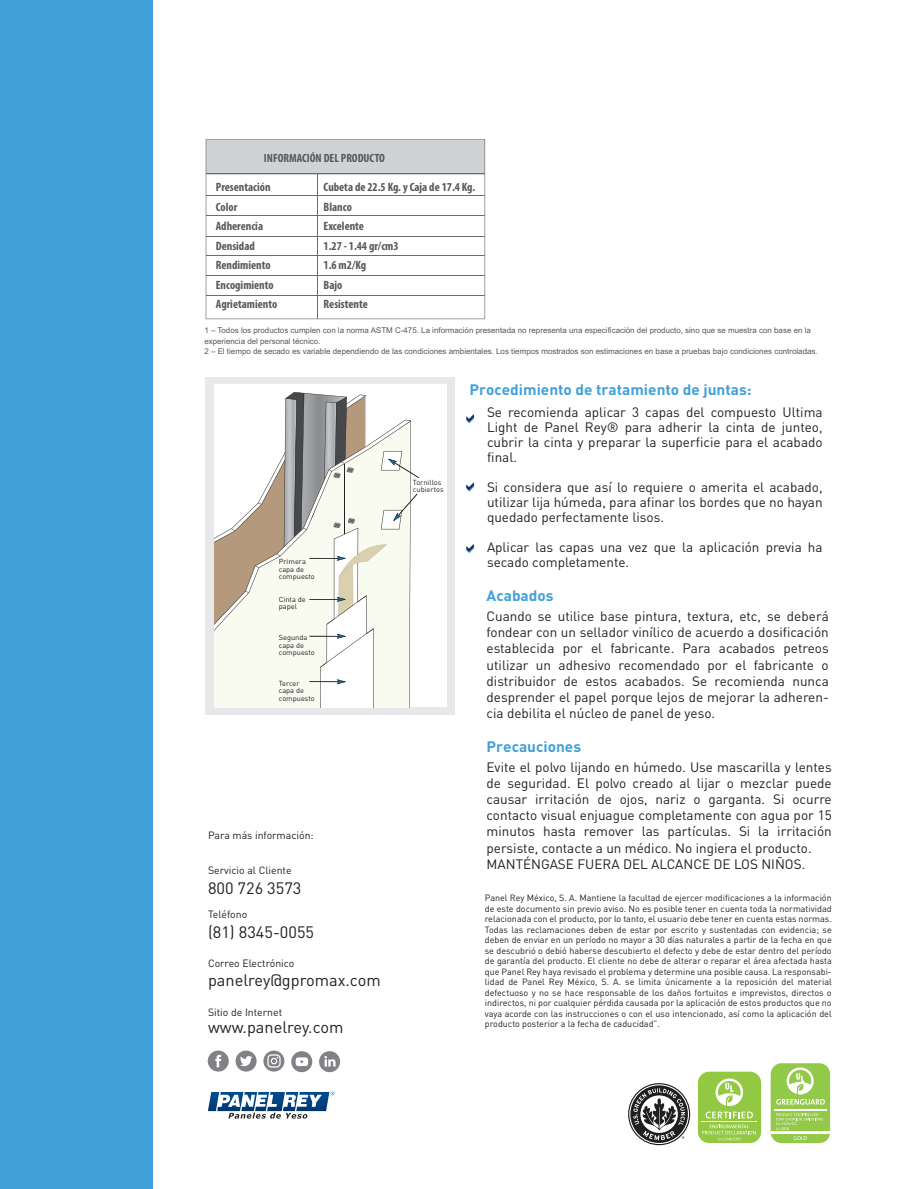
<style>
.page{position:relative;width:916px;height:1189px;background:#fff}
.page>*{position:absolute;margin:0;border:0;box-sizing:border-box;transform-origin:0 0}
.t1{font:16.35px "DIN";color:#231f20}
.t2{font:15px "DIN Bold";color:#42a0d8}
.t3{font:13.5px/16.2px "DIN";color:#231f20;text-align:justify}
.t4{font:700 condensed 12.15px/19.5px "Myriad Pro";color:#57585a}
.t5{font:700 condensed 12px "Myriad Pro";color:#57585a}
.t6{font:10.5px "DIN";color:#231f20}
.t7{font:9px/10.5px "DIN";color:#231f20;text-align:justify}
.t8{font:7.95px/10.6px "Arial";color:#57585a}
.t9{font:7.2px/7.2px "DIN";color:#231f20}
</style>
<div class="page">
<div style="left:0;top:0;width:153px;height:1189px;background:#42a0d8"></div>
<svg style="left:466px;top:414px;width:8px;height:9px"></svg>
<svg style="left:466px;top:482px;width:8px;height:9px"></svg>
<svg style="left:466px;top:544px;width:8px;height:9px"></svg>
<div style="left:205px;top:377px;width:250px;height:337px;background:#e7e8e9"></div>
<div style="left:214px;top:384px;width:232px;height:323px;background:#fff"></div>
<svg style="left:214px;top:392px;width:205px;height:315px"></svg>
<svg style="left:208px;top:1091px;width:126px;height:27px"></svg>
<svg style="left:236px;top:1050px;width:21px;height:21px"></svg>
<svg style="left:208px;top:1050px;width:21px;height:21px"></svg>
<svg style="left:291px;top:1051px;width:21px;height:21px"></svg>
<svg style="left:263px;top:1050px;width:21px;height:21px"></svg>
<svg style="left:319px;top:1051px;width:21px;height:21px"></svg>
<svg style="left:206px;top:139px;width:279px;height:180px"></svg>
<hr style="left:317px;top:174px;width:1px;height:144px;background:#6c6d70">
<div style="left:698px;top:1071px;width:63px;height:72px;background:#92c842;border-radius:11px"></div>
<hr style="left:701px;top:1121px;width:56px;height:1px;background:#fff">
<svg style="left:705px;top:1078px;width:48px;height:40px"></svg>
<svg style="left:702px;top:1124px;width:54px;height:17px"></svg>
<div style="left:770px;top:1063px;width:60px;height:80px;background:#92c949;border-radius:11px"></div>
<hr style="left:771px;top:1131px;width:59px;height:2px;background:#fff">
<svg style="left:793px;top:1136px;width:14px;height:4px"></svg>
<svg style="left:776px;top:1113px;width:47px;height:17px"></svg>
<hr style="left:774px;top:1109px;width:52px;height:1px;background:#fff">
<svg style="left:776px;top:1067px;width:49px;height:37px"></svg>
<svg style="left:628px;top:1083px;width:62px;height:62px"></svg>
<p class="t5" style="left:264px;top:154px;width:123px">INFORMACIÓN DEL PRODUCTO</p>
<p class="t4" style="left:216px;top:178px;width:63px">Presentación<br>Color<br>Adherencia<br>Densidad<br>Rendimiento<br>Encogimiento<br>Agrietamiento</p>
<p class="t4" style="left:324px;top:178px;width:153px">Cubeta de 22.5 Kg. y Caja de 17.4 Kg.<br>Blanco<br>Excelente<br>1.27 - 1.44 gr/cm3<br>1.6 m2/Kg<br>Bajo<br>Resistente</p>
<p class="t8" style="left:204px;top:325px;width:615px">1 – Todos los productos cumplen con la norma ASTM C-475. La información presentada no representa una especificación del producto, sino que se muestra con base en la experiencia del personal técnico.<br>2 – El tiempo de secado es variable dependiendo de las condiciones ambientales. Los tiempos mostrados son estimaciones en base a pruebas bajo condiciones controladas.</p>
<p class="t9" style="left:279px;top:559px;width:38px">Primera capa de compuesto</p>
<p class="t9" style="left:279px;top:596px;width:28px">Cinta de papel</p>
<p class="t9" style="left:279px;top:635px;width:38px">Segunda capa de compuesto</p>
<p class="t9" style="left:279px;top:681px;width:38px">Tercer capa de compuesto</p>
<p class="t6" style="left:208px;top:832px;width:107px">Para más información:</p>
<p class="t6" style="left:208px;top:867px;width:85px">Servicio al Cliente</p>
<p class="t6" style="left:208px;top:910px;width:41px">Teléfono</p>
<p class="t1" style="left:208px;top:882px;width:95px">800 726 3573</p>
<p class="t1" style="left:208px;top:926px;width:108px">(81) 8345-0055</p>
<p class="t6" style="left:208px;top:959px;width:88px">Correo Electrónico</p>
<p class="t1" style="left:208px;top:974px;width:174px">panelrey@gpromax.com</p>
<p class="t6" style="left:208px;top:1008px;width:76px">Sitio de Internet</p>
<p class="t1" style="left:208px;top:1022px;width:137px">www.panelrey.com</p>
<p class="t9" style="left:413px;top:480px;width:32px">Tornillos cubiertos</p>
<p class="t2" style="left:469px;top:380px;width:284px">Procedimiento de tratamiento de juntas:</p>
<p class="t3" style="left:487px;top:406px;width:337px;line-height:15px">Se recomienda aplicar 3 capas del compuesto Ultima Light de Panel Rey® para adherir la cinta de junteo, cubrir la cinta y preparar la superficie para el acabado final.</p>
<p class="t3" style="left:487px;top:481px;width:337px;line-height:15px">Si considera que así lo requiere o amerita el acabado, utilizar lija húmeda, para afinar los bordes que no hayan quedado perfectamente lisos.</p>
<p class="t3" style="left:487px;top:541px;width:337px;line-height:15px">Aplicar las capas una vez que la aplicación previa ha secado completamente.</p>
<p class="t2" style="left:486px;top:587px;width:69px">Acabados</p>
<p class="t3" style="left:486px;top:609px;width:344px">Cuando se utilice base pintura, textura, etc, se deberá fondear con un sellador vinílico de acuerdo a dosificación establecida por el fabricante. Para acabados petreos utilizar un adhesivo recomendado por el fabricante o distribuidor de estos acabados. Se recomienda nunca desprender el papel porque lejos de mejorar la adheren&shy;cia debilita el núcleo de panel de yeso.</p>
<p class="t2" style="left:486px;top:738px;width:96px">Precauciones</p>
<p class="t3" style="left:486px;top:760px;width:347px;text-align:left">Evite el polvo lijando en húmedo. Use mascarilla y lentes de seguridad. El polvo creado al lijar o mezclar puede causar irritación de ojos, nariz o garganta. Si ocurre contacto visual enjuague completamente con agua por 15 minutos hasta remover las partículas. Si la irritación persiste, contacte a un médico. No ingiera el producto.<br>MANTÉNGASE FUERA DEL ALCANCE DE LOS NIÑOS.</p>
<p class="t7" style="left:485px;top:893px;width:348px">Panel Rey México, S. A. Mantiene la facultad de ejercer modificaciones a la información de este documento sin previo aviso. No es posible tener en cuenta toda la normatividad relacionada con el producto, por lo tanto, el usuario debe tener en cuenta estas normas.<br>Todas las reclamaciones deben de estar por escrito y sustentadas con evidencia; se deben de enviar en un período no mayor a 30 días naturales a partir de la fecha en que se descubrió o debió haberse descubierto el defecto y debe de estar dentro del período de garantía del producto. El cliente no debe de alterar o reparar el área afectada hasta que Panel Rey haya revisado el problema y determine una posible causa. La responsabi&shy;lidad de Panel Rey México, S. A. se limita únicamente a la reposición del material defectuoso y no se hace responsable de los daños fortuitos e imprevistos, directos o indirectos, ni por cualquier pérdida causada por la aplicación de estos productos que no vaya acorde con las instrucciones o con el uso intencionado, así como la aplicación del producto posterior a la fecha de caducidad”.</p>
</div>
